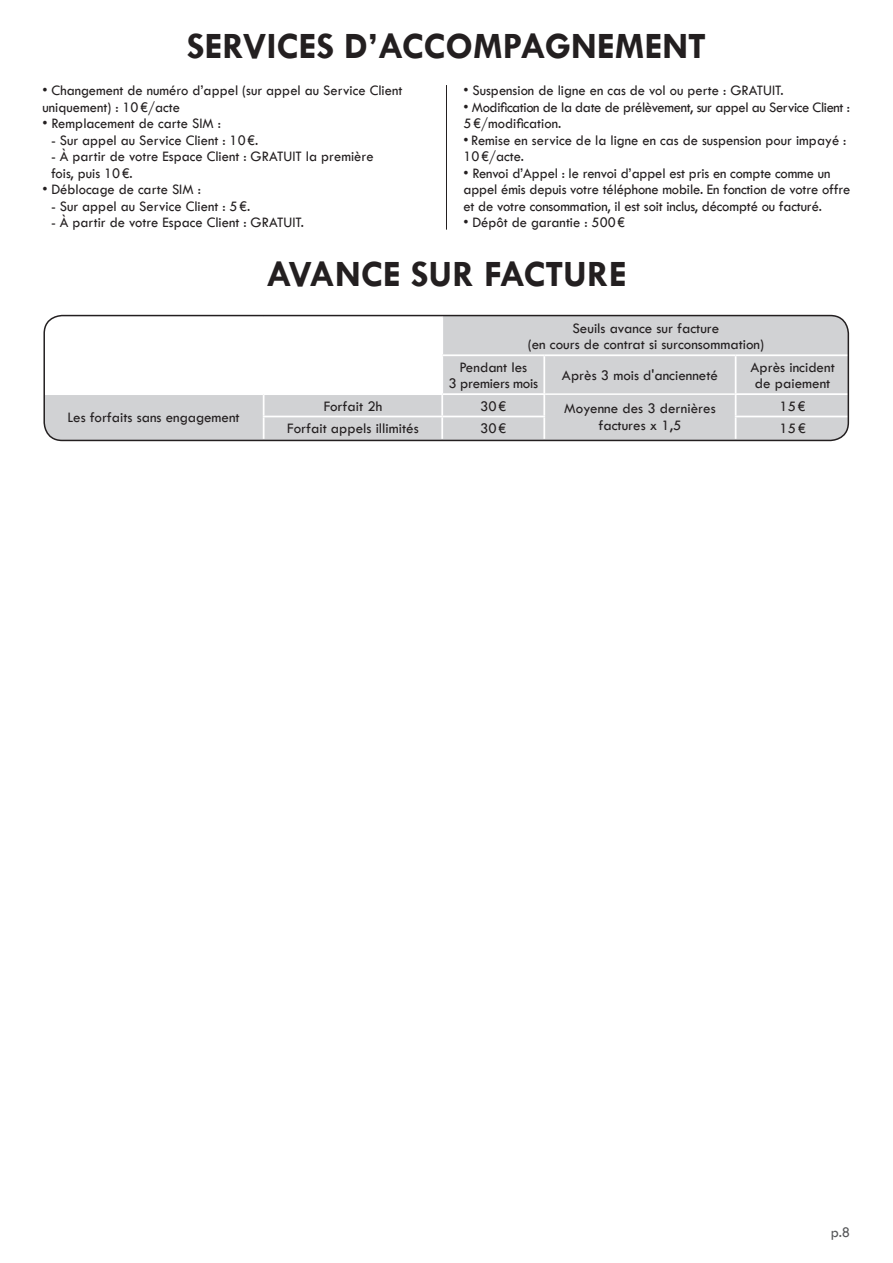
<style>
.page{position:relative;width:893px;height:1263px;background:#fff}
.page>*{position:absolute;margin:0;border:0;box-sizing:border-box;transform-origin:0 0}
.t1{font:700 37.5px "Tw Cen";color:#231f20}
.t2{font:15px/16.5px "Tw Cen";color:#231f20}
.t3{font:15px/16.5px "Tw Cen";letter-spacing:-.025em;color:#231f20}
.t4{font:15px/16.5px "Tw Cen";letter-spacing:-.02em;color:#231f20;text-align:center}
.t5{font:15px "Tw Cen";color:#57585a}
.s1{font-style:inherit}
</style>
<div class="page">
<hr style="left:446px;top:85px;width:1px;height:145px;background:#231f20">
<div style="left:44px;top:316px;width:804px;height:124px;background:#d1d2d4;border-radius:18px"></div>
<hr style="left:441px;top:356px;width:2px;height:37px;background:#fff">
<hr style="left:543px;top:356px;width:2px;height:37px;background:#fff">
<hr style="left:735px;top:356px;width:1px;height:37px;background:#fff">
<hr style="left:441px;top:317px;width:2px;height:37px;background:#fff">
<hr style="left:442px;top:354px;width:102px;height:2px;background:#fff">
<hr style="left:544px;top:354px;width:192px;height:2px;background:#fff">
<hr style="left:736px;top:354px;width:112px;height:2px;background:#fff">
<hr style="left:442px;top:393px;width:103px;height:2px;background:#fff">
<hr style="left:441px;top:395px;width:2px;height:21px;background:#fff">
<hr style="left:735px;top:393px;width:113px;height:2px;background:#fff">
<svg style="left:44px;top:316px;width:398px;height:123px"></svg>
<hr style="left:442px;top:416px;width:103px;height:1px;background:#fff">
<hr style="left:441px;top:417px;width:2px;height:22px;background:#fff">
<hr style="left:735px;top:416px;width:113px;height:1px;background:#fff">
<svg style="left:849px;top:395px;width:1px;height:29px"></svg>
<hr style="left:543px;top:395px;width:2px;height:21px;background:#fff">
<hr style="left:543px;top:417px;width:2px;height:22px;background:#fff">
<svg style="left:735px;top:395px;width:1px;height:43px"></svg>
<hr style="left:545px;top:393px;width:190px;height:2px;background:#fff">
<div style="left:43px;top:315px;width:806px;height:126px;border:2px solid #231f20;border-radius:18px"></div>
<h1 class="t1" style="left:187px;top:24px;width:521px">SERVICES D’ACCOMPAGNEMENT</h1>
<p class="t2" style="left:43px;top:82px;width:361px">• Changement de numéro d’appel (sur appel au Service Client uniquement) : 10€/acte</p>
<p class="t2" style="left:43px;top:115px;width:180px">• Remplacement de carte SIM :</p>
<p class="t2" style="left:51px;top:132px;width:209px">- Sur appel au Service Client : 10€.</p>
<p class="t2" style="left:51px;top:148px;width:324px">- À partir de votre Espace Client : GRATUIT la première fois, puis 10€.</p>
<p class="t2" style="left:43px;top:181px;width:160px">• Déblocage de carte SIM :</p>
<p class="t2" style="left:51px;top:198px;width:201px">- Sur appel au Service Client : 5€.</p>
<p class="t2" style="left:51px;top:214px;width:254px">- À partir de votre Espace Client : GRATUIT.</p>
<p class="t2" style="left:463px;top:82px;width:322px">• Suspension de ligne en cas de vol ou perte : GRATUIT.</p>
<p class="t3" style="left:463px;top:99px;width:388px">• Modification de la date de prélèvement, sur appel au Service Client :<br>5€/modification.</p>
<p class="t2" style="left:463px;top:132px;width:384px">• Remise en service de la ligne en cas de suspension pour impayé :<br>10€/acte.</p>
<p class="t2" style="left:463px;top:165px;width:388px">• Renvoi d’Appel : le renvoi d’appel est pris en compte comme un appel émis depuis votre téléphone mobile. En fonction de votre offre et de votre consommation, il est soit inclus, décompté ou facturé.</p>
<p class="t2" style="left:463px;top:214px;width:163px">• Dépôt de garantie : 500€</p>
<p class="t2" style="left:67px;top:409px;width:174px">Les forfaits sans engagement</p>
<h1 class="t1" style="left:266px;top:251px;width:362px">AVANCE SUR FACTURE</h1>
<p class="t2" style="left:528px;top:320px;width:238px;text-align:center">Seuils avance sur facture<br>(en cours de contrat si surconsommation)</p>
<p class="t4" style="left:448px;top:359px;width:91px">Pendant les<br>3 premiers mois</p>
<p class="t2" style="left:562px;top:367px;width:158px">Après 3 mois d'ancienneté</p>
<p class="t2" style="left:750px;top:359px;width:86px">Après incident de paiement</p>
<p class="t2" style="left:324px;top:397px;width:60px">Forfait 2h</p>
<p class="t2" style="left:480px;top:397px;width:28px">30€</p>
<p class="t2" style="left:564px;top:400px;width:153px;text-align:center">Moyenne des 3 dernières factures x 1,5</p>
<p class="t2" style="left:779px;top:397px;width:28px">15€</p>
<p class="t2" style="left:287px;top:420px;width:133px">Forfait appels illimités</p>
<p class="t2" style="left:480px;top:420px;width:28px">30€</p>
<p class="t2" style="left:779px;top:420px;width:28px">15€</p>
<p class="t5" style="left:831px;top:1224px;width:21px">p.<span class="s1">8</span></p>
</div>
